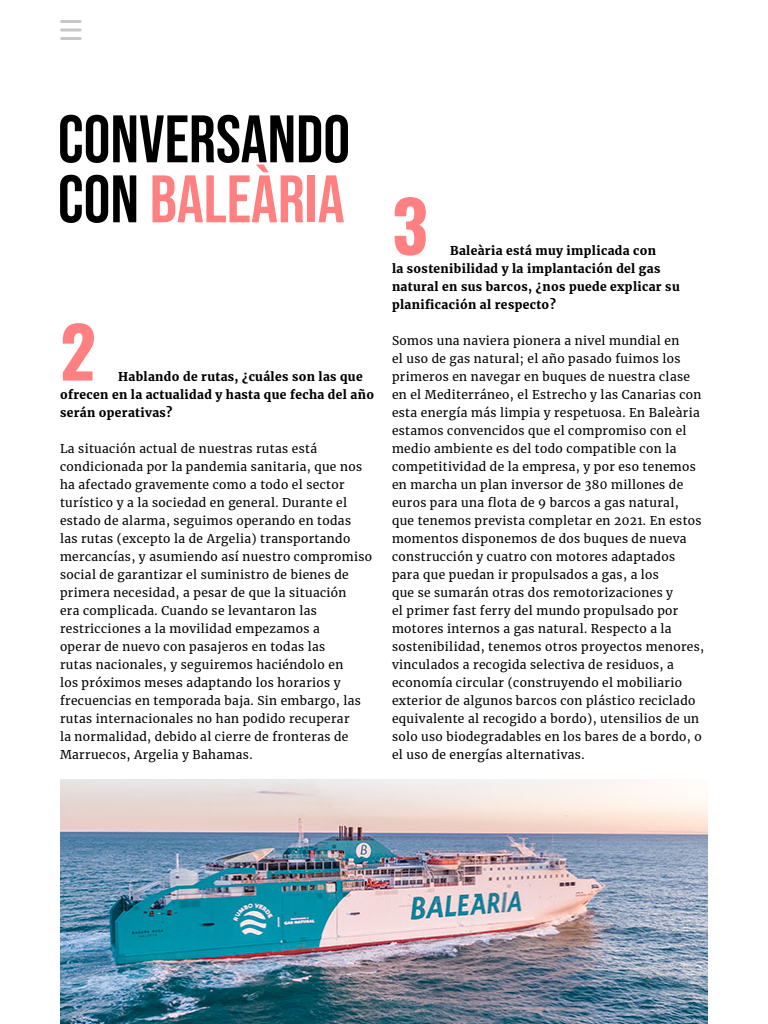
<style>
.page{position:relative;width:768px;height:1024px;background:#fff}
.page>*{position:absolute;margin:0;border:0;box-sizing:border-box;transform-origin:0 0}
.TEXTO_1{font:700 70px "Oswald";color:#ff8080}
.t1{font:67px "Bebas Neue";color:#000}
.t2{font:67px "Bebas Neue";color:#ff8080}
.TEXTO_1-2{font:12px/18px "Merriweather";letter-spacing:.03em;color:#000}
.TEXTO_1-3{font:900 12px/18px "Merriweather";letter-spacing:.03em;color:#000}
.s1{color:#000}
</style>
<div class="page">
<img style="left:61px;top:780px;width:646px;height:244px">
<hr style="left:62px;top:20px;width:18px;height:3px;background:#c7c7c7">
<svg style="left:62px;top:28px;width:18px;height:4px"></svg>
<hr style="left:62px;top:37px;width:18px;height:3px;background:#c7c7c7">
<p class="t1" style="left:58px;top:101px;width:294px">CONVERSANDO</p>
<p class="t2" style="left:58px;top:161px;width:288px"><span class="s1">CON</span> BALEÀRIA</p>
<p class="TEXTO_1" style="left:60px;top:290px;width:37px">2</p>
<p class="TEXTO_1-3" style="left:60px;top:367px;width:316px;text-indent:58px">Hablando de rutas, ¿cuáles son las que ofrecen en la actualidad y hasta que fecha del año serán operativas?</p>
<p class="TEXTO_1-2" style="left:60px;top:439px;width:314px">La situación actual de nuestras rutas está condicionada por la pandemia sanitaria, que nos ha afectado gravemente como a todo el sector turístico y a la sociedad en general. Durante el estado de alarma, seguimos operando en todas<br>las rutas (excepto la de Argelia) transportando mercancías, y asumiendo así nuestro compromiso social de garantizar el suministro de bienes de primera necesidad, a pesar de que la situación<br>era complicada. Cuando se levantaron las restricciones a la movilidad empezamos a<br>operar de nuevo con pasajeros en todas las<br>rutas nacionales, y seguiremos haciéndolo en<br>los próximos meses adaptando los horarios y frecuencias en temporada baja. Sin embargo, las rutas internacionales no han podido recuperar<br>la normalidad, debido al cierre de fronteras de Marruecos, Argelia y Bahamas.</p>
<p class="TEXTO_1" style="left:392px;top:164px;width:37px">3</p>
<p class="TEXTO_1-3" style="left:392px;top:241px;width:289px;text-indent:58px">Baleària está muy implicada con<br>la sostenibilidad y la implantación del gas natural en sus barcos, ¿nos puede explicar su planificación al respecto?</p>
<p class="TEXTO_1-2" style="left:392px;top:331px;width:314px">Somos una naviera pionera a nivel mundial en<br>el uso de gas natural; el año pasado fuimos los primeros en navegar en buques de nuestra clase en el Mediterráneo, el Estrecho y las Canarias con esta energía más limpia y respetuosa. En Baleària estamos convencidos que el compromiso con el medio ambiente es del todo compatible con la competitividad de la empresa, y por eso tenemos en marcha un plan inversor de 380 millones de euros para una flota de 9 barcos a gas natural,<br>que tenemos prevista completar en 2021. En estos momentos disponemos de dos buques de nueva construcción y cuatro con motores adaptados para que puedan ir propulsados a gas, a los<br>que se sumarán otras dos remotorizaciones y<br>el primer fast ferry del mundo propulsado por motores internos a gas natural. Respecto a la sostenibilidad, tenemos otros proyectos menores, vinculados a recogida selectiva de residuos, a economía circular (construyendo el mobiliario exterior de algunos barcos con plástico reciclado equivalente al recogido a bordo), utensilios de un solo uso biodegradables en los bares de a bordo, o el uso de energías alternativas.</p>
</div>
